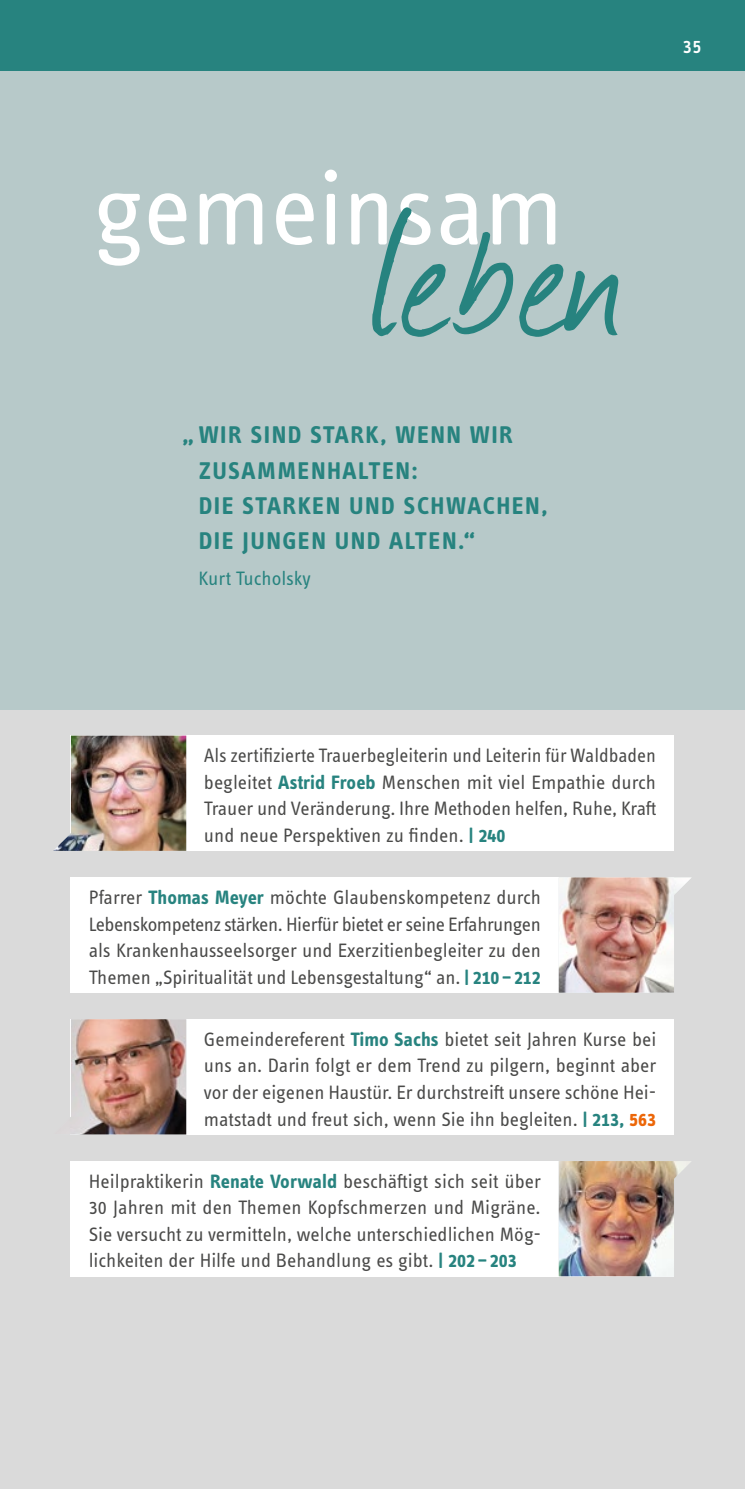
<style>
.page{position:relative;width:745px;height:1489px;background:#fff}
.page>*{position:absolute;margin:0;border:0;box-sizing:border-box;transform-origin:0 0}
.t1{font:105px "Info Text OT";letter-spacing:-.015em;color:#fff}
.t2{font:700 25px/35.5px "Info Text OT";letter-spacing:.06em;color:#27837f}
.t3{font:20px/26.5px "Info Text OT";letter-spacing:-.005em;color:#4a4a49;text-align:justify}
.t4{font:20px "Info Text OT";letter-spacing:-.005em;color:#27837f}
.t5{font:500 20px "Info Text OT";color:#fff}
.s1{font-weight:700;color:#27837f}
.s2{font-weight:700;color:#ec6608}
</style>
<div class="page">
<div style="left:0;top:0;width:744px;height:1488px;background:#dadada"></div>
<div style="left:71px;top:735px;width:602px;height:115px;background:#fff"></div>
<img style="left:54px;top:735px;width:132px;height:115px">
<div style="left:71px;top:1019px;width:602px;height:115px;background:#fff"></div>
<div style="left:71px;top:877px;width:602px;height:115px;background:#fff"></div>
<div style="left:71px;top:1160px;width:602px;height:116px;background:#fff"></div>
<div style="left:0;top:62px;width:744px;height:647px;background:#b7c9c9"></div>
<svg style="left:372px;top:207px;width:141px;height:130px"></svg>
<svg style="left:519px;top:264px;width:99px;height:73px"></svg>
<img style="left:558px;top:877px;width:133px;height:115px">
<img style="left:558px;top:1160px;width:133px;height:116px">
<img style="left:70px;top:1019px;width:116px;height:115px">
<div style="left:0;top:0;width:744px;height:71px;background:#27837f"></div>
<h1 class="t1" style="left:93px;top:147px;width:472px">gemeinsam</h1>
<p class="t5" style="left:682px;top:35px;width:20px">35</p>
<p class="t2" style="left:199px;top:417px;width:350px;text-indent:-17px">„WIR SIND STARK, WENN WIR<br>ZUSAMMENHALTEN:<br>DIE STARKEN UND SCHWACHEN,<br>DIE JUNGEN UND ALTEN.“</p>
<p class="t4" style="left:198px;top:566px;width:113px">Kurt Tucholsky</p>
<p class="t3" style="left:204px;top:741px;width:453px">Als zertifizierte Trauerbegleiterin und Leiterin für Waldbaden begleitet <span class="s1">Astrid Froeb</span> Menschen mit viel Empathie durch Trauer und Veränderung. Ihre Methoden helfen, Ruhe, Kraft und neue Perspektiven zu finden. <span class="s1">| 240</span></p>
<p class="t3" style="left:89px;top:883px;width:453px">Pfarrer <span class="s1">Thomas Meyer</span> möchte Glaubenskompetenz durch Lebenskompetenz stärken. Hierfür bietet er seine Erfahrungen als Krankenhausseelsorger und Exerzitienbegleiter zu den Themen „Spiritualität und Lebensgestaltung“ an. <span class="s1">| 210–212</span></p>
<p class="t3" style="left:204px;top:1025px;width:453px">Gemeindereferent <span class="s1">Timo Sachs</span> bietet seit Jahren Kurse bei uns an. Darin folgt er dem Trend zu pilgern, beginnt aber vor der eigenen Haustür. Er durchstreift unsere schöne Hei&shy;matstadt und freut sich, wenn Sie ihn begleiten. <span class="s1">| 213,</span> <span class="s2">563</span></p>
<p class="t3" style="left:89px;top:1167px;width:453px">Heilpraktikerin <span class="s1">Renate Vorwald</span> beschäftigt sich seit über 30 Jahren mit den Themen Kopfschmerzen und Migräne.<br>Sie versucht zu vermitteln, welche unterschiedlichen Mög&shy;lichkeiten der Hilfe und Behandlung es gibt. <span class="s1">| 202–203</span></p>
</div>
